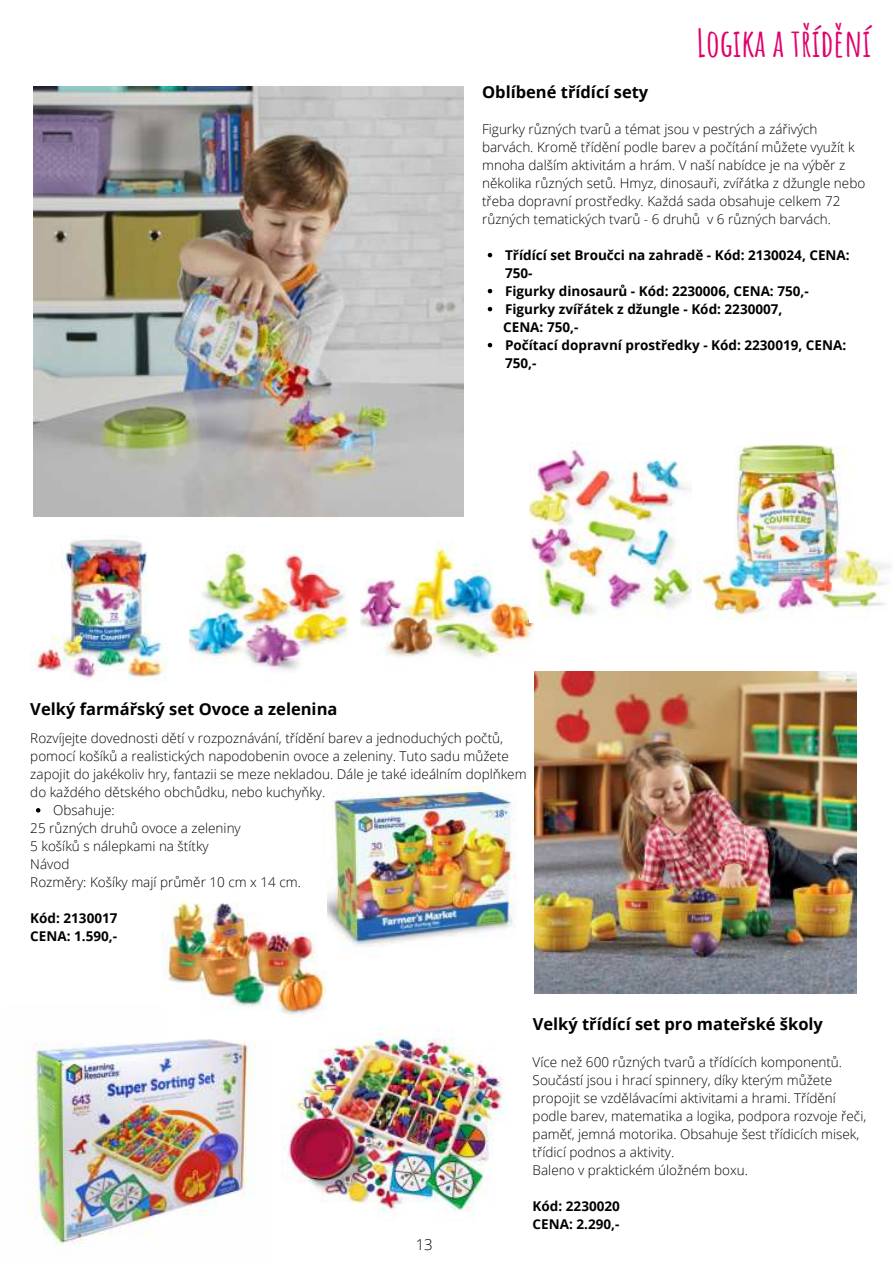
<style>
.page{position:relative;width:893px;height:1264px;background:#fff}
.page>*{position:absolute;margin:0;border:0;box-sizing:border-box;transform-origin:0 0}
.t1{font:700 37.8px "Amatic SC";color:#e2006c}
.t2{font:700 16.5px "Open Sans";color:#000}
.t3{font:300 15px "Open Sans";color:#000}
.t4{font:300 13.5px/18px "Open Sans";color:#000}
.t5{font:700 13.5px/18px "Open Sans";color:#000}
</style>
<div class="page">
<img style="left:32px;top:535px;width:135px;height:146px">
<img style="left:189px;top:546px;width:159px;height:126px">
<img style="left:34px;top:86px;width:430px;height:430px">
<img style="left:361px;top:546px;width:172px;height:112px">
<img style="left:529px;top:443px;width:162px;height:180px">
<img style="left:696px;top:444px;width:194px;height:176px">
<img style="left:535px;top:671px;width:321px;height:322px">
<img style="left:322px;top:783px;width:194px;height:174px">
<img style="left:281px;top:1028px;width:228px;height:186px">
<img style="left:24px;top:1039px;width:230px;height:206px">
<img style="left:163px;top:874px;width:164px;height:164px">
<svg style="left:487px;top:253px;width:5px;height:4px"></svg>
<svg style="left:487px;top:289px;width:5px;height:4px"></svg>
<svg style="left:487px;top:307px;width:5px;height:4px"></svg>
<svg style="left:487px;top:343px;width:5px;height:4px"></svg>
<svg style="left:36px;top:808px;width:4px;height:4px"></svg>
<h1 class="t1" style="left:696px;top:14px;width:176px">Logika a třídění</h1>
<p class="t2" style="left:482px;top:80px;width:168px">Oblíbené třídící sety</p>
<p class="t4" style="left:482px;top:119px;width:384px">Figurky různých tvarů a témat jsou v pestrých a záZivých barvách. Kromě tZídění podle barev a počítání můžete využít k mnoha dalším aktivitám a hrám. V naší nabídce je na výběr z několika různých setů. Hmyz, dinosauZi, zvíZátka z džungle nebo tZeba dopravní prostZedky. Každá sada obsahuje celkem 72 různých tematických tvarů - 6 druhů v 6 různých barvách.</p>
<p class="t5" style="left:503px;top:245px;width:348px">Třídící set Broučci na zahradě - Kód: 2130024, CENA:<br>750-<br>Figurky dinosaurů - Kód: 2230006, CENA: 750,-<br>Figurky zvířátek z džungle - Kód: 2230007,<br>CENA: 750,-<br>Počítací dopravní prostředky - Kód: 2230019, CENA:<br>750,-</p>
<p class="t2" style="left:30px;top:697px;width:308px">Velký farmářský set Ovoce a zelenina</p>
<p class="t4" style="left:30px;top:728px;width:474px">Rozvíjejte dovednosti dětí v rozpoznávání, tZídění barev a jednoduchých počtů,</p>
<p class="t4" style="left:30px;top:746px;width:480px">pomocí košíků a realistických napodobenin ovoce a zeleniny. Tuto sadu můžete</p>
<p class="t4" style="left:30px;top:764px;width:498px">zapojit do jakékoliv hry, fantazii se meze nekladou. Dále je také ideálním doplňkem</p>
<p class="t4" style="left:30px;top:782px;width:296px">do každého dětského obchůdku, nebo kuchyňky.</p>
<p class="t4" style="left:53px;top:800px;width:63px">Obsahuje:</p>
<p class="t4" style="left:30px;top:818px;width:212px">25 různých druhů ovoce a zeleniny</p>
<p class="t4" style="left:30px;top:836px;width:180px">5 košíků s nálepkami na štítky</p>
<p class="t4" style="left:30px;top:854px;width:41px">Návod</p>
<p class="t4" style="left:30px;top:872px;width:272px">Rozměry: Košíky mají průměr 10 cm x 14 cm.</p>
<p class="t5" style="left:30px;top:908px;width:89px">Kód: 2130017<br>CENA: 1.590,-</p>
<p class="t2" style="left:532px;top:1012px;width:292px">Velký třídící set pro mateřské školy</p>
<p class="t3" style="left:415px;top:1234px;width:19px">13</p>
<p class="t4" style="left:532px;top:1052px;width:335px">Více než 600 různých tvarů a tZídících komponentů.<br>Součástí jsou i hrací spinnery, díky kterým můžete propojit se vzdělávacími aktivitami a hrami. TZídění podle barev, matematika a logika, podpora rozvoje Zeči, paměť, jemná motorika. Obsahuje šest tZídicích misek, tZídicí podnos a aktivity.<br>Baleno v praktickém úložném boxu.</p>
<p class="t5" style="left:532px;top:1196px;width:89px">Kód: 2230020<br>CENA: 2.290,-</p>
</div>
